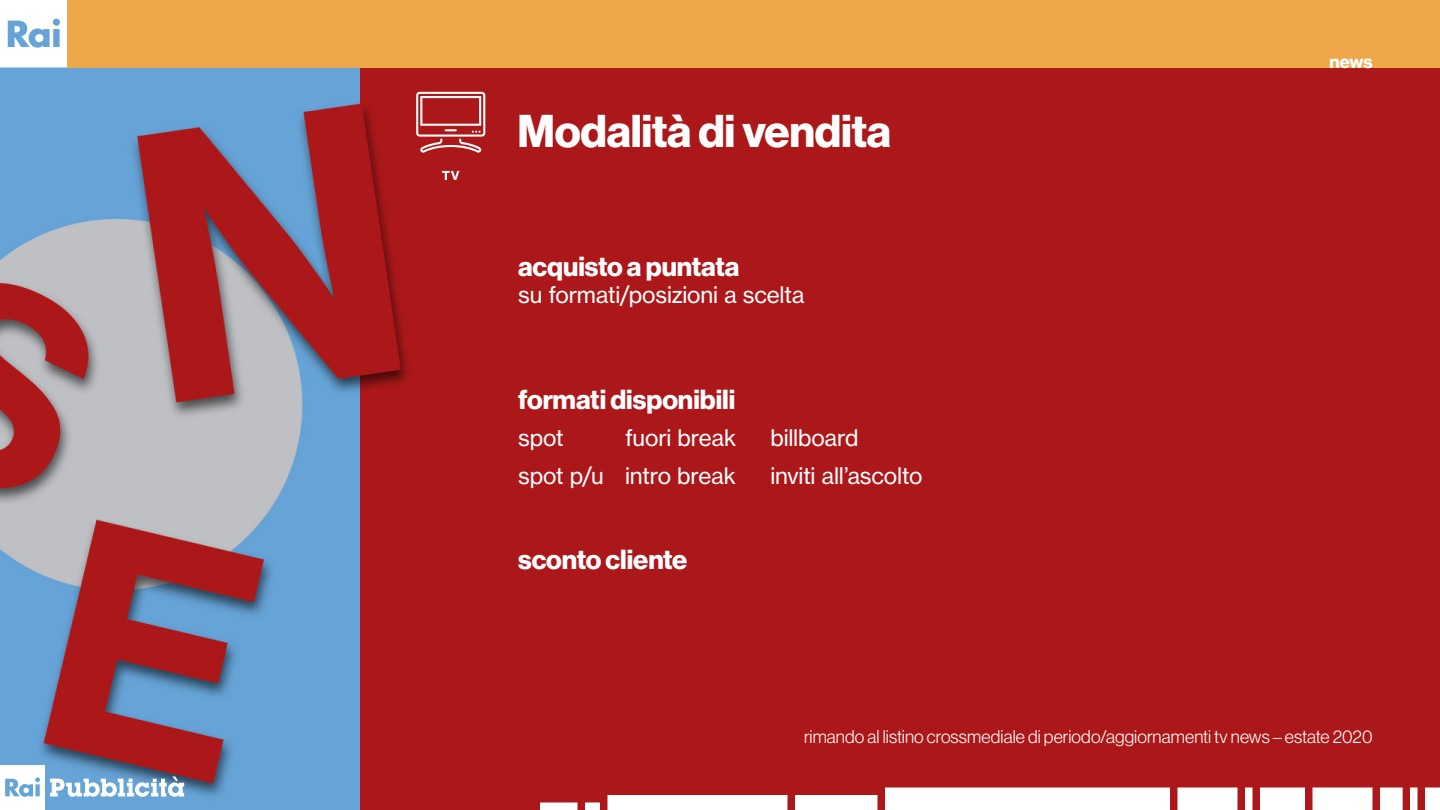
<style>
.page{position:relative;width:1440px;height:810px;background:#fff}
.page>*{position:absolute;margin:0;border:0;box-sizing:border-box;transform-origin:0 0}
.Titolo_slide_-_Neue{font:45px "N Haas Grotesk DS Pro 75 Bd";letter-spacing:-.005em;color:#fff}
._36_bold_sx{font:27px "N Haas Grotesk DS Pro 75 Bd";letter-spacing:-.005em;color:#fff}
.Roboto_30_pt_light_s{font:27px "N Haas Grotesk DS Pro 75 Bd";color:#fff}
.Roboto_30_pt_light_s-2{font:22.5px "N Haas Grotesk TX Pro 55 Rg";letter-spacing:-.01em;color:#fff}
._36_bold_sx-2{font:22.5px "N Haas Grotesk TX Pro 55 Rg";letter-spacing:-.01em;color:#fff}
._24_light_dx{font:18px "N Haas Grotesk DS Pro 45 Lt";letter-spacing:.005em;color:#fff}
.t1{font:18px "N Haas Grotesk DS Pro 75 Bd";color:#fff}
</style>
<div class="page">
<img style="left:0;top:68px;width:1440px;height:742px">
<svg style="left:0;top:765px;width:184px;height:45px"></svg>
<svg style="left:0;top:0;width:68px;height:68px"></svg>
<div style="left:68px;top:0;width:1372px;height:68px;background:#eea84a"></div>
<svg style="left:1425px;top:788px;width:15px;height:22px"></svg>
<svg style="left:1410px;top:788px;width:8px;height:22px"></svg>
<svg style="left:1380px;top:788px;width:23px;height:22px"></svg>
<svg style="left:1312px;top:788px;width:60px;height:22px"></svg>
<svg style="left:1260px;top:788px;width:45px;height:22px"></svg>
<svg style="left:1245px;top:788px;width:8px;height:22px"></svg>
<svg style="left:795px;top:795px;width:83px;height:15px"></svg>
<svg style="left:1177px;top:788px;width:60px;height:22px"></svg>
<svg style="left:885px;top:788px;width:285px;height:22px"></svg>
<svg style="left:585px;top:802px;width:15px;height:8px"></svg>
<svg style="left:540px;top:802px;width:38px;height:8px"></svg>
<svg style="left:608px;top:795px;width:180px;height:15px"></svg>
<svg style="left:442px;top:171px;width:17px;height:9px"></svg>
<svg style="left:416px;top:92px;width:69px;height:61px;background:#be5052"></svg>
<p class="Titolo_slide_-_Neue" style="left:518px;top:105px;width:375px">Modalità di vendita</p>
<p class="_36_bold_sx" style="left:518px;top:251px;width:223px">acquisto a puntata</p>
<p class="_36_bold_sx-2" style="left:518px;top:281px;width:288px">su formati/posizioni a scelta</p>
<p class="Roboto_30_pt_light_s" style="left:518px;top:384px;width:219px">formati disponibili</p>
<p class="Roboto_30_pt_light_s-2" style="left:518px;top:424px;width:47px">spot</p>
<p class="Roboto_30_pt_light_s-2" style="left:625px;top:424px;width:113px">fuori break</p>
<p class="Roboto_30_pt_light_s-2" style="left:770px;top:424px;width:90px">billboard</p>
<p class="Roboto_30_pt_light_s-2" style="left:518px;top:462px;width:87px">spot p/u</p>
<p class="Roboto_30_pt_light_s-2" style="left:625px;top:462px;width:112px">intro break</p>
<p class="Roboto_30_pt_light_s-2" style="left:770px;top:462px;width:153px">inviti all’ascolto</p>
<p class="_36_bold_sx" style="left:518px;top:544px;width:171px">sconto cliente</p>
<p class="t1" style="left:1330px;top:51px;width:44px">news</p>
<p class="_24_light_dx" style="left:804px;top:726px;width:570px">rimando al listino crossmediale di periodo/aggiornamenti tv news – estate 2020</p>
</div>
